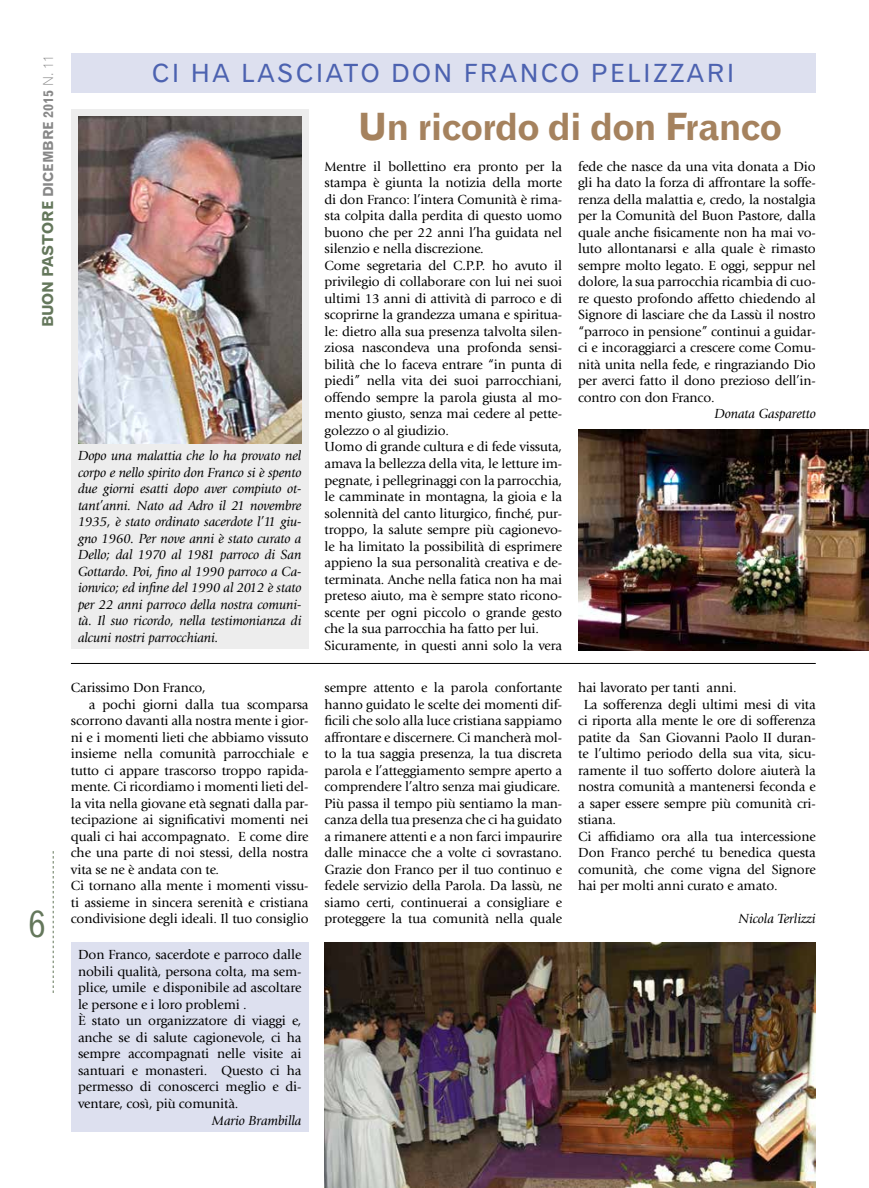
<style>
.page{position:relative;width:869px;height:1188px;background:#fff}
.page>*{position:absolute;margin:0;border:0;box-sizing:border-box;transform-origin:0 0}
.t1{font:37.5px "Gothic 720 BT Bold B";letter-spacing:-.02em;color:#a5825e}
.t2{font:37.5px "Gothic 720 BT Roman B";color:#64775b;scale:.9 1}
.t3{font:25px "Gothic 720 BT Roman B";letter-spacing:.1em;color:#4c62b0}
.t4{font:13.75px/16.5px "Giovanni Std";letter-spacing:-.01em;color:#000}
.t5{font:italic 13.75px/16.5px "Giovanni Std";letter-spacing:-.01em;color:#000;text-align:justify}
.t6{font:13.75px "Gothic 720 BT Bold B";color:#878787}
.s1{font-size:15px;color:#64775b}
.s2{font-family:"Gothic 720 BT Light B"}
</style>
<div class="page">
<svg style="left:53px;top:851px;width:1px;height:141px"></svg>
<div style="left:71px;top:53px;width:744px;height:39px;background:#dde0ef"></div>
<div style="left:71px;top:942px;width:237px;height:189px;background:#dde0ef"></div>
<div style="left:71px;top:110px;width:237px;height:538px;background:#ededed"></div>
<img style="left:78px;top:117px;width:223px;height:326px">
<img style="left:578px;top:429px;width:290px;height:221px">
<hr style="left:71px;top:663px;width:744px;height:1px;background:#000">
<img style="left:324px;top:942px;width:491px;height:245px">
<p class="t6" style="left:40px;top:327px;width:273px;rotate:-90deg"><span class="s1">BUON PASTORE</span> DICEMBRE 2015 <span class="s2">N. 11</span></p>
<h2 class="t3" style="left:152px;top:58px;width:583px">CI HA LASCIATO DON FRANCO PELIZZARI</h2>
<h1 class="t1" style="left:358px;top:104px;width:425px">Un ricordo di don Franco</h1>
<p class="t4" style="left:324px;top:158px;width:239px">Mentre il bollettino era pronto per la stampa è giunta la notizia della morte di don Franco: l’intera Comunità è rima&shy;sta colpita dalla perdita di questo uomo buono che per 22 anni l’ha guidata nel silenzio e nella discrezione.<br>Come segretaria del C.P.P. ho avuto il privilegio di collaborare con lui nei suoi ultimi 13 anni di attività di parroco e di scoprirne la grandezza umana e spiritua&shy;le: dietro alla sua presenza talvolta silen&shy;ziosa nascondeva una profonda sensi&shy;bilità che lo faceva entrare “in punta di piedi” nella vita dei suoi parrocchiani, offendo sempre la parola giusta al mo&shy;mento giusto, senza mai cedere al pette&shy;golezzo o al giudizio.<br>Uomo di grande cultura e di fede vissuta, amava la bellezza della vita, le letture im&shy;pegnate, i pellegrinaggi con la parrocchia, le camminate in montagna, la gioia e la solennità del canto liturgico, finché, pur&shy;troppo, la salute sempre più cagionevo&shy;le ha limitato la possibilità di esprimere appieno la sua personalità creativa e de&shy;terminata. Anche nella fatica non ha mai preteso aiuto, ma è sempre stato ricono&shy;scente per ogni piccolo o grande gesto che la sua parrocchia ha fatto per lui.<br>Sicuramente, in questi anni solo la vera</p>
<p class="t4" style="left:578px;top:158px;width:239px;text-align:justify">fede che nasce da una vita donata a Dio gli ha dato la forza di affrontare la soffe&shy;renza della malattia e, credo, la nostalgia per la Comunità del Buon Pastore, dalla quale anche fisicamente non ha mai vo&shy;luto allontanarsi e alla quale è rimasto sempre molto legato. E oggi, seppur nel dolore, la sua parrocchia ricambia di cuo&shy;re questo profondo affetto chiedendo al Signore di lasciare che da Lassù il nostro “parroco in pensione” continui a guidar&shy;ci e incoraggiarci a crescere come Comu&shy;nità unita nella fede, e ringraziando Dio per averci fatto il dono prezioso dell’in&shy;contro con don Franco.</p>
<p class="t5" style="left:714px;top:406px;width:103px">Donata Gasparetto</p>
<p class="t5" style="left:78px;top:447px;width:225px">Dopo una malattia che lo ha provato nel corpo e nello spirito don Franco si è spento due giorni esatti dopo aver compiuto ot&shy;tant’anni. Nato ad Adro il 21 novembre 1935, è stato ordinato sacerdote l’11 giu&shy;gno 1960. Per nove anni è stato curato a Dello; dal 1970 al 1981 parroco di San Gottardo. Poi, fino al 1990 parroco a Ca&shy;ionvico; ed infine del 1990 al 2012 è stato per 22 anni parroco della nostra comuni&shy;tà. Il suo ricordo, nella testimonianza di alcuni nostri parrocchiani.</p>
<h1 class="t2" style="left:28px;top:900px;width:21px">6</h1>
<p class="t4" style="left:71px;top:679px;width:136px">Carissimo Don Franco,</p>
<p class="t4" style="left:89px;top:696px;width:221px">a pochi giorni dalla tua scomparsa</p>
<p class="t4" style="left:71px;top:712px;width:239px">scorrono davanti alla nostra mente i gior-</p>
<p class="t4" style="left:71px;top:729px;width:239px">ni e i momenti lieti che abbiamo vissuto</p>
<p class="t4" style="left:71px;top:745px;width:239px">insieme nella comunità parrocchiale e</p>
<p class="t4" style="left:71px;top:762px;width:239px">tutto ci appare trascorso troppo rapida-</p>
<p class="t4" style="left:71px;top:778px;width:239px">mente. Ci ricordiamo i momenti lieti del-</p>
<p class="t4" style="left:71px;top:795px;width:239px">la vita nella giovane età segnati dalla par-</p>
<p class="t4" style="left:71px;top:811px;width:239px">tecipazione ai significativi momenti nei</p>
<p class="t4" style="left:71px;top:828px;width:239px">quali ci hai accompagnato. E come dire</p>
<p class="t4" style="left:71px;top:844px;width:239px">che una parte di noi stessi, della nostra</p>
<p class="t4" style="left:71px;top:861px;width:149px">vita se ne è andata con te.</p>
<p class="t4" style="left:71px;top:877px;width:239px">Ci tornano alla mente i momenti vissu-</p>
<p class="t4" style="left:71px;top:894px;width:239px">ti assieme in sincera serenità e cristiana</p>
<p class="t4" style="left:71px;top:910px;width:239px">condivisione degli ideali. Il tuo consiglio</p>
<p class="t4" style="left:78px;top:946px;width:225px">Don Franco, sacerdote e parroco dalle nobili qualità, persona colta, ma sem&shy;plice, umile e disponibile ad ascoltare le persone e i loro problemi .<br>È stato un organizzatore di viaggi e, anche se di salute cagionevole, ci ha sempre accompagnati nelle visite ai santuari e monasteri. Questo ci ha permesso di conoscerci meglio e di&shy;ventare, così, più comunità.</p>
<p class="t5" style="left:212px;top:1111px;width:91px">Mario Brambilla</p>
<p class="t4" style="left:324px;top:679px;width:239px">sempre attento e la parola confortante hanno guidato le scelte dei momenti dif&shy;ficili che solo alla luce cristiana sappiamo affrontare e discernere. Ci mancherà mol&shy;to la tua saggia presenza, la tua discreta parola e l’atteggiamento sempre aperto a comprendere l’altro senza mai giudicare.<br>Più passa il tempo più sentiamo la man&shy;canza della tua presenza che ci ha guidato a rimanere attenti e a non farci impaurire dalle minacce che a volte ci sovrastano.<br>Grazie don Franco per il tuo continuo e fedele servizio della Parola. Da lassù, ne siamo certi, continuerai a consigliare e proteggere la tua comunità nella quale</p>
<p class="t4" style="left:578px;top:679px;width:160px">hai lavorato per tanti anni.</p>
<p class="t4" style="left:583px;top:696px;width:233px">La sofferenza degli ultimi mesi di vita</p>
<p class="t4" style="left:578px;top:712px;width:239px">ci riporta alla mente le ore di sofferenza</p>
<p class="t4" style="left:578px;top:729px;width:239px">patite da San Giovanni Paolo II duran-</p>
<p class="t4" style="left:578px;top:745px;width:239px">te l’ultimo periodo della sua vita, sicu-</p>
<p class="t4" style="left:578px;top:762px;width:239px">ramente il tuo sofferto dolore aiuterà la</p>
<p class="t4" style="left:578px;top:778px;width:239px">nostra comunità a mantenersi feconda e</p>
<p class="t4" style="left:578px;top:795px;width:239px">a saper essere sempre più comunità cri-</p>
<p class="t4" style="left:578px;top:811px;width:39px">stiana.</p>
<p class="t4" style="left:578px;top:828px;width:239px">Ci affidiamo ora alla tua intercessione</p>
<p class="t4" style="left:578px;top:844px;width:239px">Don Franco perché tu benedica questa</p>
<p class="t4" style="left:578px;top:861px;width:239px">comunità, che come vigna del Signore</p>
<p class="t4" style="left:578px;top:877px;width:201px">hai per molti anni curato e amato.</p>
<p class="t5" style="left:738px;top:910px;width:79px">Nicola Terlizzi</p>
</div>
